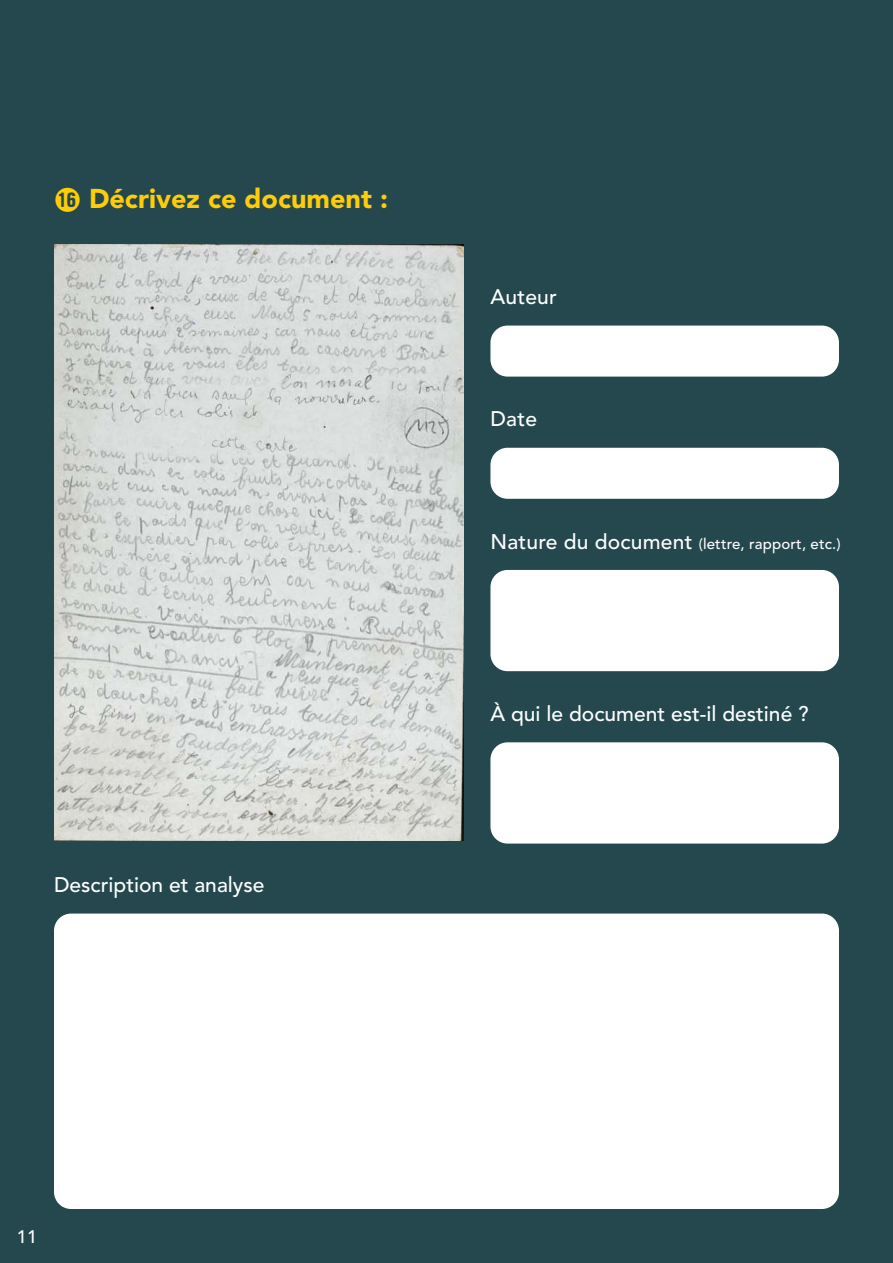
<style>
.page{position:relative;width:893px;height:1263px;background:#24484d}
.page>*{position:absolute;margin:0;border:0;box-sizing:border-box;transform-origin:0 0}
.t1{font:900 27px "Avenir LT Std";color:#fecd08}
.t2{font:500 21px "Avenir LT Std";color:#fff}
.t3{font:500 18px "Avenir LT Std";color:#fff}
.t4{font:500 15px "Avenir LT Std";letter-spacing:.01em;color:#fff}
.s1{font-family:"Numerics P04";font-weight:400}
.s2{font-size:21px}
</style>
<div class="page">
<img style="left:54px;top:244px;width:410px;height:597px">
<div style="left:54px;top:913px;width:785px;height:296px;background:#fff;border-radius:17px"></div>
<div style="left:490px;top:448px;width:349px;height:51px;background:#fff;border-radius:17px"></div>
<div style="left:490px;top:326px;width:349px;height:51px;background:#fff;border-radius:17px"></div>
<div style="left:490px;top:570px;width:349px;height:101px;background:#fff;border-radius:17px"></div>
<div style="left:490px;top:742px;width:349px;height:101px;background:#fff;border-radius:17px"></div>
<p class="t1" style="left:54px;top:182px;width:335px"><span class="s1">r</span> Décrivez ce document :</p>
<p class="t2" style="left:54px;top:873px;width:212px">Description et analyse</p>
<p class="t2" style="left:490px;top:285px;width:68px">Auteur</p>
<p class="t2" style="left:490px;top:407px;width:48px">Date</p>
<p class="t4" style="left:490px;top:535px;width:352px"><span class="s2">Nature du document</span> (lettre, rapport, etc.)</p>
<p class="t2" style="left:490px;top:702px;width:320px">À qui le document est-il destiné ?</p>
<p class="t3" style="left:17px;top:1226px;width:22px">11</p>
</div>
